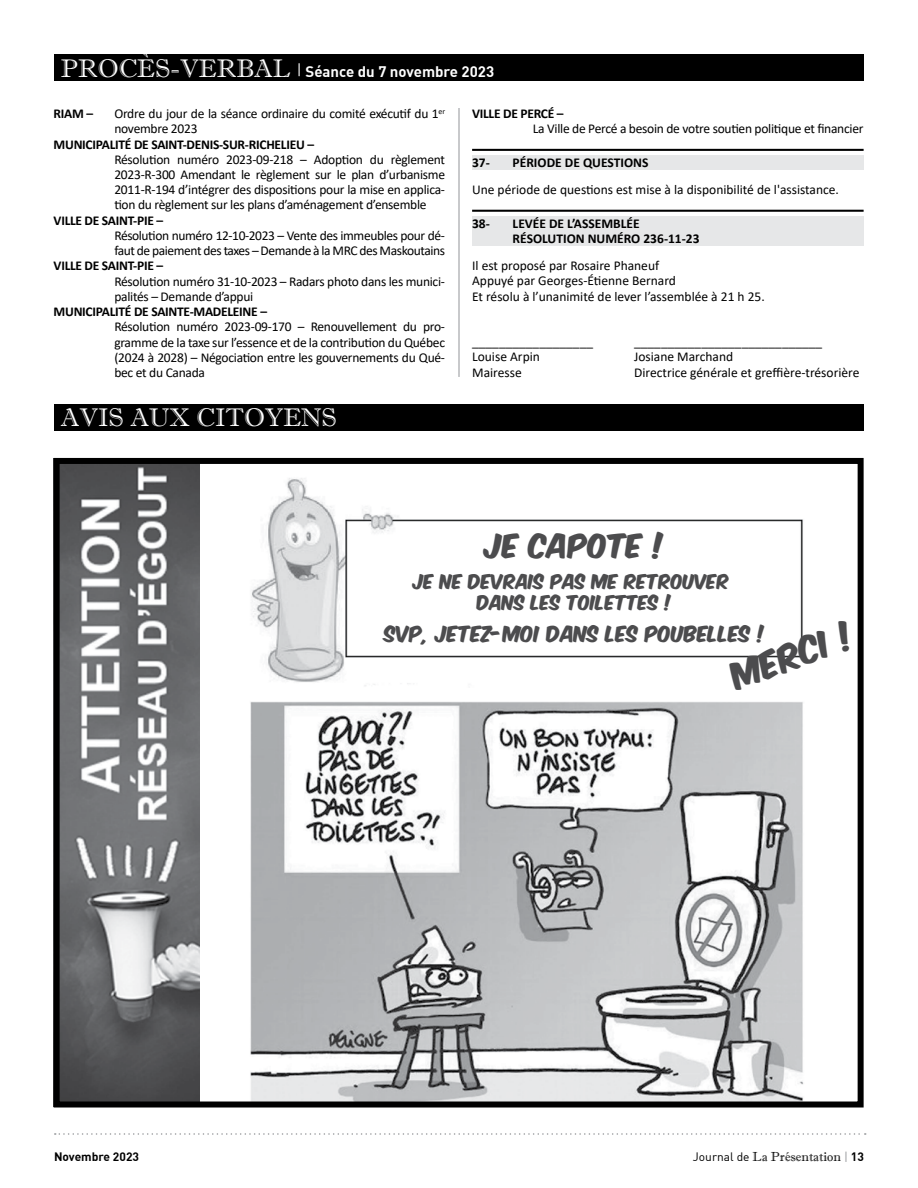
<style>
.page{position:relative;width:918px;height:1188px;background:#fff}
.page>*{position:absolute;margin:0;border:0;box-sizing:border-box;transform-origin:0 0}
.t1{font:32.1px "Komika Axis";color:#4c4c4e}
.t2{font:28.35px "Komika Axis";color:#4c4c4e}
.t3{font:25.5px "Imprint MT Shadow";color:#fff}
.t4{font:18.9px "Komika Axis";color:#4c4c4e}
.t5{font:17.4px/20.9px "Komika Axis";color:#4c4c4e;text-align:center}
.t6{font:700 15px "DIN";color:#fff}
.t7{font:13.5px/15.3px "Calibri";letter-spacing:-.02em;color:#000}
.t8{font:13.5px/15.3px "Calibri";color:#000}
.t9{font:700 13.5px "Calibri";letter-spacing:-.02em;color:#000}
.t10{font:700 13.5px/15px "Calibri";color:#000}
.t11{font:13.2px "Imprint MT Shadow";color:#000}
.t12{font:700 12px "DIN";color:#000}
.s1{font-family:"Imprint MT Shadow";font-weight:400;font-size:25.5px}
.s2{font-weight:400}
.s3{font-family:"DIN";font-size:12px}
.s4{font-family:"DIN";font-size:12px;color:#939598}
.s5{font-family:"DIN";font-weight:700;font-size:12px}
</style>
<div class="page">
<svg style="left:55px;top:1133px;width:811px;height:2px"></svg>
<hr style="left:459px;top:108px;width:1px;height:269px;background:#939598">
<div style="left:54px;top:54px;width:810px;height:27px;background:#000"></div>
<div style="left:472px;top:155px;width:392px;height:15px;background:#e6e7e8"></div>
<hr style="left:472px;top:149px;width:392px;height:2px;background:#000">
<div style="left:472px;top:216px;width:392px;height:30px;background:#e6e7e8"></div>
<hr style="left:472px;top:210px;width:392px;height:2px;background:#000">
<div style="left:54px;top:404px;width:810px;height:27px;background:#000"></div>
<img style="left:250px;top:478px;width:554px;height:623px">
<img style="left:61px;top:465px;width:139px;height:636px">
<div style="left:54px;top:458px;width:810px;height:650px;border:6px solid #000"></div>
<p class="t6" style="left:61px;top:61px;width:435px"><span class="s1">PROCÈS-VERBAL</span> <span class="s2">|</span> Séance du 7 novembre 2023</p>
<p class="t9" style="left:54px;top:104px;width:41px">RIAM –</p>
<p class="t7" style="left:114px;top:106px;width:332px">Ordre du jour de la séance ordinaire du comité exécutif du 1<sup>er </sup>novembre 2023</p>
<p class="t9" style="left:54px;top:135px;width:262px">MUNICIPALITÉ DE SAINT-DENIS-SUR-RICHELIEU –</p>
<p class="t7" style="left:114px;top:151px;width:332px;text-align:justify">Résolution numéro 2023-09-218 – Adoption du règlement 2023-R-300 Amendant le règlement sur le plan d’urbanisme 2011-R-194 d’intégrer des dispositions pour la mise en applica&shy;tion du règlement sur les plans d’aménagement d’ensemble</p>
<p class="t9" style="left:54px;top:211px;width:111px">VILLE DE SAINT-PIE –</p>
<p class="t7" style="left:114px;top:227px;width:332px">Résolution numéro 12-10-2023 – Vente des immeubles pour dé&shy;faut de paiement des taxes – Demande à la MRC des Maskoutains</p>
<p class="t9" style="left:54px;top:256px;width:111px">VILLE DE SAINT-PIE –</p>
<p class="t7" style="left:114px;top:273px;width:332px">Résolution numéro 31-10-2023 – Radars photo dans les munici&shy;palités – Demande d’appui</p>
<p class="t9" style="left:54px;top:302px;width:215px">MUNICIPALITÉ DE SAINTE-MADELEINE –</p>
<p class="t7" style="left:114px;top:319px;width:332px;text-align:justify">Résolution numéro 2023-09-170 – Renouvellement du pro&shy;gramme de la taxe sur l’essence et de la contribution du Québec (2024 à 2028) – Négociation entre les gouvernements du Qué&shy;bec et du Canada</p>
<p class="t9" style="left:472px;top:104px;width:93px">VILLE DE PERCÉ –</p>
<p class="t7" style="left:533px;top:121px;width:332px">La Ville de Percé a besoin de votre soutien politique et financier</p>
<p class="t9" style="left:472px;top:153px;width:19px">37-</p>
<p class="t10" style="left:513px;top:155px;width:137px">PÉRIODE DE QUESTIONS</p>
<p class="t8" style="left:472px;top:182px;width:368px">Une période de questions est mise à la disponibilité de l'assistance.</p>
<p class="t9" style="left:472px;top:214px;width:19px">38-</p>
<p class="t10" style="left:513px;top:216px;width:189px">LEVÉE DE L’ASSEMBLÉE<br>RÉSOLUTION NUMÉRO 236-11-23</p>
<p class="t8" style="left:472px;top:258px;width:294px">Il est proposé par Rosaire Phaneuf<br>Appuyé par Georges-Étienne Bernard<br>Et résolu à l’unanimité de lever l’assemblée à 21 h 25.</p>
<p class="t7" style="left:472px;top:334px;width:123px">__________________</p>
<p class="t7" style="left:634px;top:334px;width:190px">____________________________</p>
<p class="t8" style="left:472px;top:349px;width:69px">Louise Arpin</p>
<p class="t8" style="left:634px;top:349px;width:101px">Josiane Marchand</p>
<p class="t8" style="left:472px;top:364px;width:51px">Mairesse</p>
<p class="t8" style="left:634px;top:364px;width:227px">Directrice générale et greffière-trésorière</p>
<h3 class="t3" style="left:61px;top:403px;width:278px">AVIS AUX CITOYENS</h3>
<h2 class="t2" style="left:485px;top:532px;width:181px">JE CAPOTE !</h2>
<p class="t5" style="left:413px;top:572px;width:318px">JE NE DEVRAIS PAS ME RETROUVER<br>DANS LES TOILETTES !</p>
<h3 class="t4" style="left:385px;top:625px;width:382px">SVP, JETEZ-MOI DANS LES POUBELLES !</h3>
<h1 class="t1" style="left:728px;top:663px;width:128px;rotate:-21deg">MERCI !</h1>
<p class="t12" style="left:54px;top:1149px;width:87px">Novembre 2023</p>
<p class="t11" style="left:693px;top:1149px;width:173px"><span class="s3">Journal de</span> La Présentation <span class="s4">|</span> <span class="s5">13</span></p>
</div>
